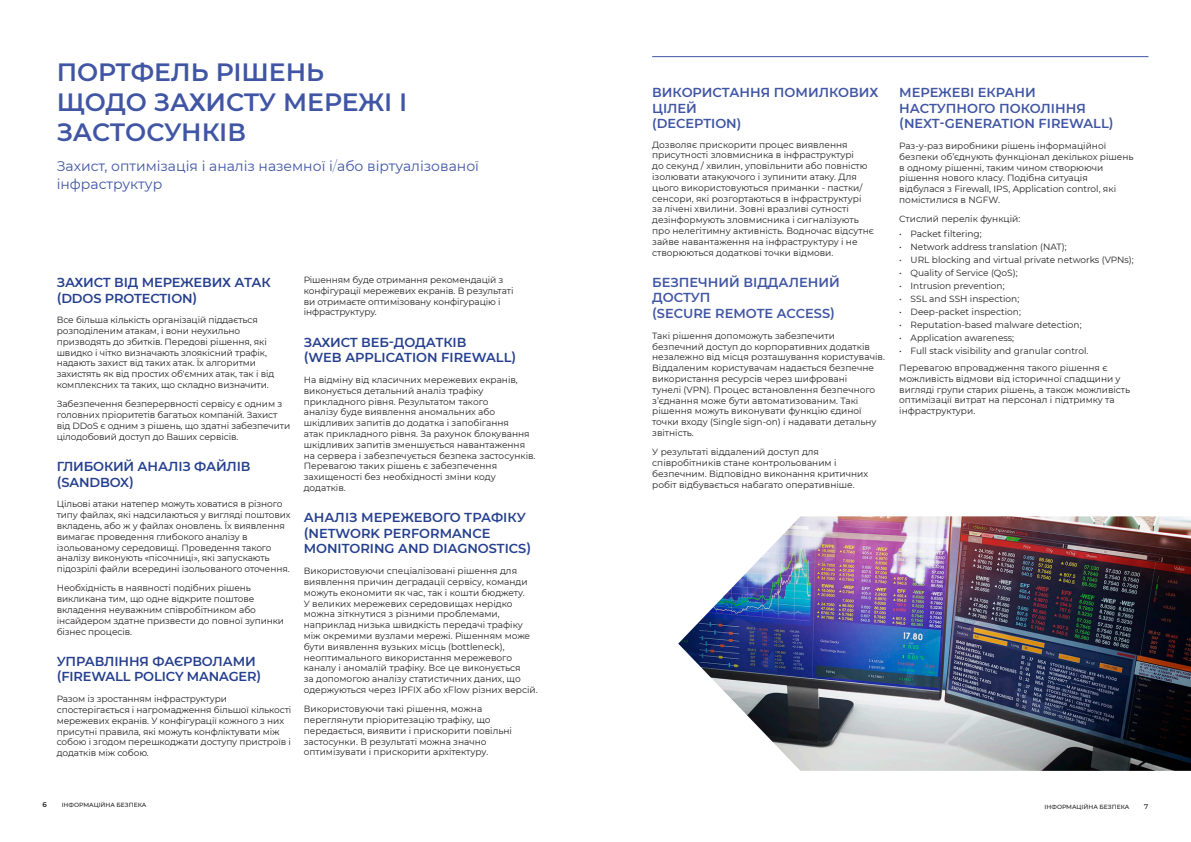
<style>
.page{position:relative;width:1191px;height:842px;background:#fff}
.page>*{position:absolute;margin:0;border:0;box-sizing:border-box;transform-origin:0 0}
.Pullout{font:600 25px/30px "Montserrat";color:#4055a4}
.Main-intro{font:14px/18px "Montserrat";color:#4055a4}
.t1{font:600 13px/15.6px "Montserrat";letter-spacing:-.01em;color:#253f8e}
.Body{font:600 13px/15.6px "Montserrat";color:#4055a4}
.Body-2{font:9px/10.8px "Montserrat";color:#231f20}
.t2{font:600 7px "Montserrat";color:#231f20}
.t3{font:500 7px "Montserrat";color:#231f20}
.t4{font:500 6px "Montserrat";color:#231f20}
.s1{font-weight:200}
</style>
<div class="page">
<hr style="left:652px;top:56px;width:496px;height:1px;background:#4055a4">
<img style="left:678px;top:516px;width:513px;height:255px">
<p class="Pullout" style="left:57px;top:56px;width:352px">ПОРТФЕЛЬ РІШЕНЬ<br>ЩОДО ЗАХИСТУ МЕРЕЖІ І<br>ЗАСТОСУНКІВ</p>
<p class="Main-intro" style="left:57px;top:156px;width:424px">Захист, оптимізація і аналіз наземної і<span class="s1">/</span>або віртуалізованої інфраструктур</p>
<h2 class="t1" style="left:57px;top:274px;width:216px">ЗАХИСТ ВІД МЕРЕЖЕВИХ АТАК (DDOS PROTECTION)</h2>
<p class="Body-2" style="left:57px;top:314px;width:219px">Все більша кількість організацій піддається розподіленим атакам, і вони неухильно призводять до збитків. Передові рішення, які швидко і чітко визначають злоякісний трафік, надають захист від таких атак. Їх алгоритми захистять як від простих об'ємних атак, так і від комплексних та таких, що складно визначити.</p>
<p class="Body-2" style="left:57px;top:398px;width:235px">Забезпечення безперервності сервісу є одним з головних пріоритетів багатьох компаній. Захист від DDoS є одним з рішень, що здатні забезпечити цілодобовий доступ до Ваших сервісів.</p>
<h2 class="t1" style="left:57px;top:458px;width:195px">ГЛИБОКИЙ АНАЛІЗ ФАЙЛІВ (SANDBOX)</h2>
<p class="Body-2" style="left:57px;top:498px;width:235px">Цільові атаки натепер можуть ховатися в різного типу файлах, які надсилаються у вигляді поштових вкладень, або ж у файлах оновлень. Їх виявлення вимагає проведення глибокого аналізу в ізольованому середовищі. Проведення такого аналізу виконують «пісочниці», які запускають підозрілі файли всередині ізольованого оточення.</p>
<p class="Body-2" style="left:57px;top:582px;width:229px">Необхідність в наявності подібних рішень викликана тим, що одне відкрите поштове вкладення неуважним співробітником або інсайдером здатне призвести до повної зупинки бізнес процесів.</p>
<h2 class="t1" style="left:57px;top:653px;width:206px">УПРАВЛІННЯ ФАЄРВОЛАМИ (FIREWALL POLICY MANAGER)</h2>
<p class="Body-2" style="left:57px;top:693px;width:236px">Разом із зростанням інфраструктури спостерігається і нагромадження більшої кількості мережевих екранів. У конфігурації кожного з них присутні правила, які можуть конфліктувати між собою і згодом перешкоджати доступу пристроїв і додатків між собою.</p>
<p class="Body-2" style="left:304px;top:274px;width:211px">Рішенням буде отримання рекомендацій з конфігурації мережевих екранів. В результаті ви отримаєте оптимізовану конфігурацію і інфраструктуру.</p>
<h2 class="t1" style="left:304px;top:334px;width:214px">ЗАХИСТ ВЕБ-ДОДАТКІВ<br>(WEB APPLICATION FIREWALL)</h2>
<p class="Body-2" style="left:304px;top:374px;width:233px">На відміну від класичних мережевих екранів, виконується детальний аналіз трафіку прикладного рівня. Результатом такого<br>аналізу буде виявлення аномальних або шкідливих запитів до додатка і запобігання<br>атак прикладного рівня. За рахунок блокування шкідливих запитів зменшується навантаження на сервера і забезпечується безпека застосунків.<br>Перевагою таких рішень є забезпечення захищеності без необхідності зміни коду додатків.</p>
<h2 class="t1" style="left:304px;top:509px;width:229px">АНАЛІЗ МЕРЕЖЕВОГО ТРАФІКУ (NETWORK PERFORMANCE<br>MONITORING AND DIAGNOSTICS)</h2>
<p class="Body-2" style="left:304px;top:565px;width:235px">Використовуючи спеціалізовані рішення для виявлення причин деградації сервісу, команди можуть економити як час, так і кошти бюджету.<br>У великих мережевих середовищах нерідко можна зіткнутися з різними проблемами, наприклад низька швидкість передачі трафіку між окремими вузлами мережі. Рішенням може бути виявлення вузьких місць (bottleneck), неоптимального використання мережевого каналу і аномалій трафіку. Все це виконується<br>за допомогою аналізу статистичних даних, що одержуються через IPFIX або xFlow різних версій.</p>
<p class="Body-2" style="left:304px;top:703px;width:210px">Використовуючи такі рішення, можна переглянути пріоритезацію трафіку, що передається, виявити і прискорити повільні застосунки. В результаті можна значно оптимізувати і прискорити архітектуру.</p>
<p class="Body" style="left:652px;top:84px;width:228px">ВИКОРИСТАННЯ ПОМИЛКОВИХ<br>ЦІЛЕЙ<br>(DECEPTION)</p>
<p class="Body-2" style="left:652px;top:139px;width:223px">Дозволяє прискорити процес виявлення присутності зловмисника в інфраструктурі<br>до секунд / хвилин, уповільнити або повністю ізолювати атакуючого і зупинити атаку. Для цього використовуються приманки - пастки/ сенсори, які розгортаються в інфраструктурі<br>за лічені хвилини. Зовні вразливі сутності дезінформують зловмисника і сигналізують про нелегітимну активність. Водночас відсутнє зайве навантаження на інфраструктуру і не створюються додаткові точки відмови.</p>
<h2 class="Body" style="left:652px;top:274px;width:189px">БЕЗПЕЧНИЙ ВІДДАЛЕНИЙ<br>ДОСТУП<br>(SECURE REMOTE ACCESS)</h2>
<p class="Body-2" style="left:652px;top:330px;width:234px">Такі рішення допоможуть забезпечити безпечний доступ до корпоративних додатків незалежно від місця розташування користувачів.<br>Віддаленим користувачам надається безпечне використання ресурсів через шифровані<br>тунелі (VPN). Процес встановлення безпечного з’єднання може бути автоматизованим. Такі рішення можуть виконувати функцію єдиної точки входу (Single sign-on) і надавати детальну звітність.</p>
<p class="Body-2" style="left:652px;top:446px;width:217px">У результаті віддалений доступ для співробітників стане контрольованим і безпечним. Відповідно виконання критичних робіт відбувається набагато оперативніше.</p>
<h2 class="Body" style="left:899px;top:84px;width:216px">МЕРЕЖЕВІ ЕКРАНИ<br>НАСТУПНОГО ПОКОЛІННЯ (NEXT-GENERATION FIREWALL)</h2>
<p class="Body-2" style="left:899px;top:140px;width:236px">Раз-у-раз виробники рішень інформаційної безпеки об’єднують функціонал декількох рішень в одному рішенні, таким чином створюючи рішення нового класу. Подібна ситуація відбулася з Firewall, IPS, Application control, які помістилися в NGFW.</p>
<p class="Body-2" style="left:899px;top:213px;width:123px">Стислий перелік функцій:</p>
<p class="Body-2" style="left:899px;top:228px;width:84px">• Packet filtering;</p>
<p class="Body-2" style="left:899px;top:241px;width:169px">• Network address translation (NAT);</p>
<p class="Body-2" style="left:899px;top:254px;width:236px">• URL blocking and virtual private networks (VPNs);</p>
<p class="Body-2" style="left:899px;top:267px;width:120px">• Quality of Service (QoS);</p>
<p class="Body-2" style="left:899px;top:280px;width:107px">• Intrusion prevention;</p>
<p class="Body-2" style="left:899px;top:293px;width:121px">• SSL and SSH inspection;</p>
<p class="Body-2" style="left:899px;top:306px;width:123px">• Deep-packet inspection;</p>
<p class="Body-2" style="left:899px;top:319px;width:184px">• Reputation-based malware detection;</p>
<p class="Body-2" style="left:899px;top:332px;width:116px">• Application awareness;</p>
<p class="Body-2" style="left:899px;top:345px;width:191px">• Full stack visibility and granular control.</p>
<p class="Body-2" style="left:899px;top:362px;width:232px">Перевагою впровадження такого рішення є можливість відмови від історичної спадщини у вигляді групи старих рішень, а також можливість оптимізації витрат на персонал і підтримку та інфраструктури.</p>
<p class="t2" style="left:43px;top:800px;width:6px">6</p>
<p class="t4" style="left:62px;top:801px;width:86px">ІНФОРМАЦІЙНА БЕЗПЕКА</p>
<p class="t4" style="left:1044px;top:803px;width:86px">ІНФОРМАЦІЙНА БЕЗПЕКА</p>
<p class="t3" style="left:1144px;top:802px;width:6px">7</p>
</div>
